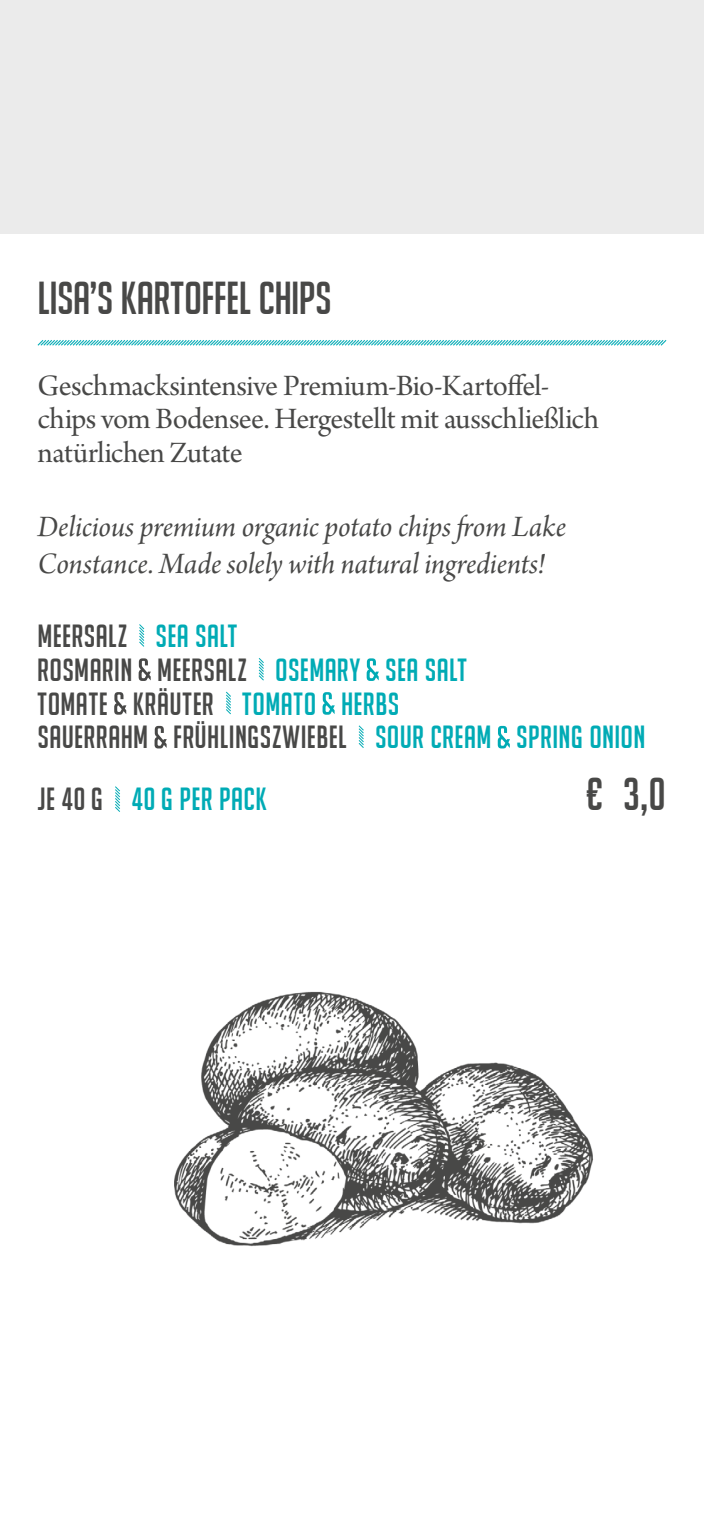
<style>
.page{position:relative;width:704px;height:1523px;background:#fff}
.page>*{position:absolute;margin:0;border:0;box-sizing:border-box;transform-origin:0 0}
.t1{font:45px "Big Noodle Titling";letter-spacing:-.01em;color:#484847}
.t2{font:31.25px/33.8px "Big Noodle Titling";letter-spacing:.01em;color:#484847}
.t3{font:31.25px/33.8px "Arno Pro Subhead";letter-spacing:-.02em;color:#484847}
.t4{font:31.25px/37.5px "Arno Pro Italic Subhead";letter-spacing:-.005em;color:#484847}
.t5{font:31.25px "Big Noodle Titling";letter-spacing:.02em;color:#00abb5}
.s1{color:#00abb5}
.s2{color:#484847}
</style>
<div class="page">
<div style="left:0;top:0;width:703px;height:234px;background:#ebebeb"></div>
<img style="left:174px;top:991px;width:419px;height:256px">
<svg style="left:139px;top:624px;width:6px;height:23px"></svg>
<svg style="left:138px;top:658px;width:13px;height:23px"></svg>
<svg style="left:258px;top:658px;width:6px;height:23px"></svg>
<svg style="left:366px;top:658px;width:12px;height:23px"></svg>
<svg style="left:114px;top:692px;width:12px;height:22px"></svg>
<svg style="left:226px;top:691px;width:5px;height:24px"></svg>
<svg style="left:322px;top:692px;width:12px;height:22px"></svg>
<svg style="left:154px;top:726px;width:13px;height:22px"></svg>
<svg style="left:358px;top:725px;width:6px;height:23px"></svg>
<svg style="left:497px;top:726px;width:12px;height:22px"></svg>
<svg style="left:115px;top:786px;width:5px;height:26px"></svg>
<svg style="left:37px;top:340px;width:630px;height:6px;background:#8ed9dd"></svg>
<h1 class="t1" style="left:37px;top:274px;width:295px">LISA’S KARTOFFEL CHIPS</h1>
<p class="t3" style="left:38px;top:370px;width:562px">Geschmacksintensive Premium-Bio-Kartoffel&shy;chips vom Bodensee. Hergestellt mit ausschließlich natürlichen Zutate</p>
<p class="t4" style="left:38px;top:509px;width:529px">Delicious premium organic potato chips from Lake<br>Constance. Made solely with natural ingredients!</p>
<p class="t2" style="left:37px;top:619px;width:609px">MEERSALZ <span class="s1">SEA SALT<br></span>ROSMARIN MEERSALZ <span class="s1">OSEMARY SEA SALT<br></span>TOMATE KRÄUTER <span class="s1">TOMATO HERBS<br></span>SAUERRAHM FRÜHLINGSZWIEBEL <span class="s1">SOUR CREAM SPRING ONION</span></p>
<p class="t5" style="left:37px;top:782px;width:230px"><span class="s2">JE 40G</span> 40G PER PACK</p>
<h1 class="t1" style="left:586px;top:770px;width:81px">€ 3,0</h1>
</div>
